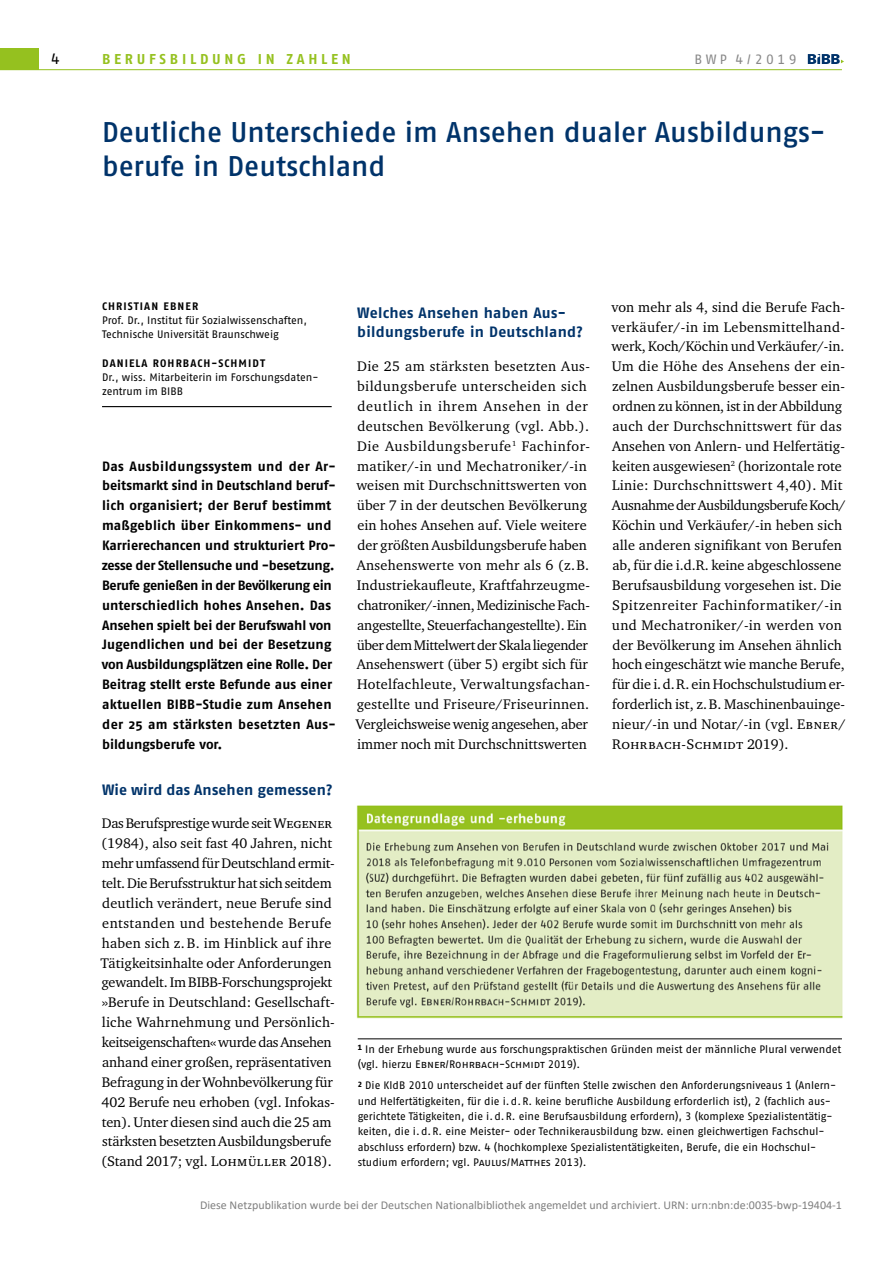
<style>
.page{position:relative;width:893px;height:1263px;background:#fff}
.page>*{position:absolute;margin:0;border:0;box-sizing:border-box;transform-origin:0 0}
.t1{font:28.5px/34.5px "Fago No Med Tf";color:#00336a}
.t2{font:700 15px/19.8px "Fago No";letter-spacing:.015em;color:#00336a}
.t3{font:15px "Fago No Regular Tf";color:#000}
.t4{font:14.25px/20px "Charter ITC Pro";letter-spacing:.005em;color:#000}
.t5{font:700 14.25px "Fago No";letter-spacing:.26em;color:#95c11f}
.t6{font:700 13.5px/19.8px "Fago No";color:#000}
.t7{font:13.5px "Fago No Regular Tf";letter-spacing:.26em;color:#878787}
.t8{font:12px "Calibri";color:#808080}
.t9{font:10.8px/15.5px "Fago No Regular Tf";color:#000}
.t10{font:10.8px "Fago No Regular Tf Caps";letter-spacing:-.005em;color:#000}
.t11{font:700 10.8px "Fago No";letter-spacing:.1em;color:#000}
.s1{font-family:"Fago No Regular Tf"}
.s2{font-family:"Fago No Regular Tf Caps"}
</style>
<div class="page">
<hr style="left:102px;top:406px;width:230px;height:1px;background:#000">
<hr style="left:0;top:69px;width:842px;height:1px;background:#95c11f">
<hr style="left:358px;top:1038px;width:484px;height:1px;background:#000">
<div style="left:0;top:48px;width:38px;height:22px;background:#95c11f"></div>
<svg style="left:808px;top:54px;width:36px;height:10px"></svg>
<img style="left:356px;top:805px;width:487px;height:214px">
<p class="t3" style="left:51px;top:50px;width:10px">4</p>
<p class="t5" style="left:102px;top:50px;width:250px">BERUFSBILDUNG IN ZAHLEN</p>
<p class="t7" style="left:694px;top:51px;width:104px">BWP 4/2019</p>
<h1 class="t1" style="left:102px;top:114px;width:723px">Deutliche Unterschiede im Ansehen dualer Ausbildungs&shy;berufe in Deutschland</h1>
<p class="t4" style="left:611px;top:297px;width:236px">von mehr als 4, sind die Berufe Fach&shy;verkäufer/-in im Lebensmittelhand&shy;werk, Koch/Köchin und Verkäufer/-in.<br>Um die Höhe des Ansehens der ein&shy;zelnen Ausbildungsberufe besser ein&shy;ordnen zu können, ist in der Abbildung auch der Durchschnittswert für das Ansehen von Anlern- und Helfertätig&shy;keiten ausgewiesen<sup>2</sup> (horizontale rote Linie: Durchschnittswert 4,40). Mit Ausnahme der Ausbildungsberufe Koch/ Köchin und Verkäufer/-in heben sich alle anderen signifikant von Berufen ab, für die i.d.R. keine abgeschlossene Berufsausbildung vorgesehen ist. Die Spitzenreiter Fachinformatiker/-in und Mechatroniker/-in werden von der Bevölkerung im Ansehen ähnlich hoch eingeschätzt wie manche Berufe, für die i. d. R. ein Hochschulstudium er&shy;forderlich ist, z. B. Maschinenbauinge&shy;nieur/-in und Notar/-in (vgl. Ebner/ Rohrbach-Schmidt 2019).</p>
<p class="t11" style="left:102px;top:299px;width:98px">CHRISTIAN EBNER</p>
<p class="t9" style="left:102px;top:313px;width:206px;line-height:14.2px">Prof. Dr., Institut für Sozialwissenschaften,<br>Technische Universität Braunschweig</p>
<p class="t11" style="left:102px;top:356px;width:164px">DANIELA ROHRBACH-SCHMIDT</p>
<p class="t9" style="left:102px;top:370px;width:217px;line-height:14.2px">Dr., wiss. Mitarbeiterin im Forschungsdaten&shy;zentrum im BIBB</p>
<p class="t2" style="left:357px;top:302px;width:227px">Welches Ansehen haben Aus&shy;bildungsberufe in Deutschland?</p>
<p class="t4" style="left:356px;top:356px;width:235px">Die 25 am stärksten besetzten Aus&shy;bildungsberufe unterscheiden sich deutlich in ihrem Ansehen in der deutschen Bevölkerung (vgl. Abb.).<br>Die Ausbildungsberufe<sup>1</sup> Fachinfor&shy;matiker/-in und Mechatroniker/-in weisen mit Durchschnittswerten von über 7 in der deutschen Bevölkerung ein hohes Ansehen auf. Viele weitere der größten Ausbildungsberufe haben Ansehenswerte von mehr als 6 (z.B.<br>Industriekaufleute, Kraftfahrzeugme&shy;chatroniker/-innen, Medizinische Fach&shy;angestellte, Steuerfachangestellte). Ein über dem Mittelwert der Skala liegender Ansehenswert (über 5) ergibt sich für Hotelfachleute, Verwaltungsfachan&shy;gestellte und Friseure/Friseurinnen.<br>Vergleichsweise wenig angesehen, aber immer noch mit Durchschnittswerten</p>
<p class="t6" style="left:102px;top:456px;width:235px">Das Ausbildungssystem und der Ar&shy;beitsmarkt sind in Deutschland beruf&shy;lich organisiert; der Beruf bestimmt maßgeblich über Einkommens- und Karrierechancen und strukturiert Pro&shy;zesse der Stellensuche und -besetzung.<br>Berufe genießen in der Bevölkerung ein unterschiedlich hohes Ansehen. Das Ansehen spielt bei der Berufswahl von Jugendlichen und bei der Besetzung von Ausbildungsplätzen eine Rolle. Der Beitrag stellt erste Befunde aus einer aktuellen BIBB-Studie zum Ansehen der 25 am stärksten besetzten Aus&shy;bildungsberufe vor.</p>
<p class="t2" style="left:102px;top:779px;width:232px">Wie wird das Ansehen gemessen?</p>
<p class="t4" style="left:100px;top:813px;width:235px">Das Berufsprestige wurde seit Wegener (1984), also seit fast 40 Jahren, nicht mehr umfassend für Deutschland ermit&shy;telt. Die Berufsstruktur hat sich seitdem deutlich verändert, neue Berufe sind entstanden und bestehende Berufe haben sich z. B. im Hinblick auf ihre Tätigkeitsinhalte oder Anforderungen gewandelt. Im BIBB-Forschungsprojekt »Berufe in Deutschland: Gesellschaft&shy;liche Wahrnehmung und Persönlich&shy;keitseigenschaften« wurde das Ansehen anhand einer großen, repräsentativen Befragung in der Wohnbevölkerung für 402 Berufe neu erhoben (vgl. Infokas&shy;ten). Unter diesen sind auch die 25 am stärksten besetzten Ausbildungsberufe (Stand 2017; vgl. Lohmüller 2018).</p>
<p class="t9" style="left:358px;top:1041px;width:485px"><sup>1</sup> In der Erhebung wurde aus forschungspraktischen Gründen meist der männliche Plural verwendet</p>
<p class="t10" style="left:358px;top:1058px;width:224px"><span class="s1">(vgl. hierzu</span> Ebner/Rohrbach-Schmidt <span class="s1">2019).</span></p>
<p class="t9" style="left:358px;top:1077px;width:480px"><sup>2</sup> Die KldB 2010 unterscheidet auf der fünften Stelle zwischen den Anforderungsniveaus 1 (Anlern&shy;und Helfertätigkeiten, für die i.d.R. keine berufliche Ausbildung erforderlich ist), 2 (fachlich aus&shy;gerichtete Tätigkeiten, die i.d.R. eine Berufsausbildung erfordern), 3 (komplexe Spezialistentätig&shy;keiten, die i.d.R. eine Meister- oder Technikerausbildung bzw. einen gleichwertigen Fachschul&shy;abschluss erfordern) bzw. 4 (hochkomplexe Spezialistentätigkeiten, Berufe, die ein Hochschul&shy;studium erfordern; vgl. <span class="s2">Paulus/Matthes</span> 2013).</p>
<p class="t8" style="left:200px;top:1196px;width:643px">Diese Netzpublikation wurde bei der Deutschen Nationalbibliothek angemeldet und archiviert. URN: urn:nbn:de:0035-bwp-19404-1</p>
</div>
